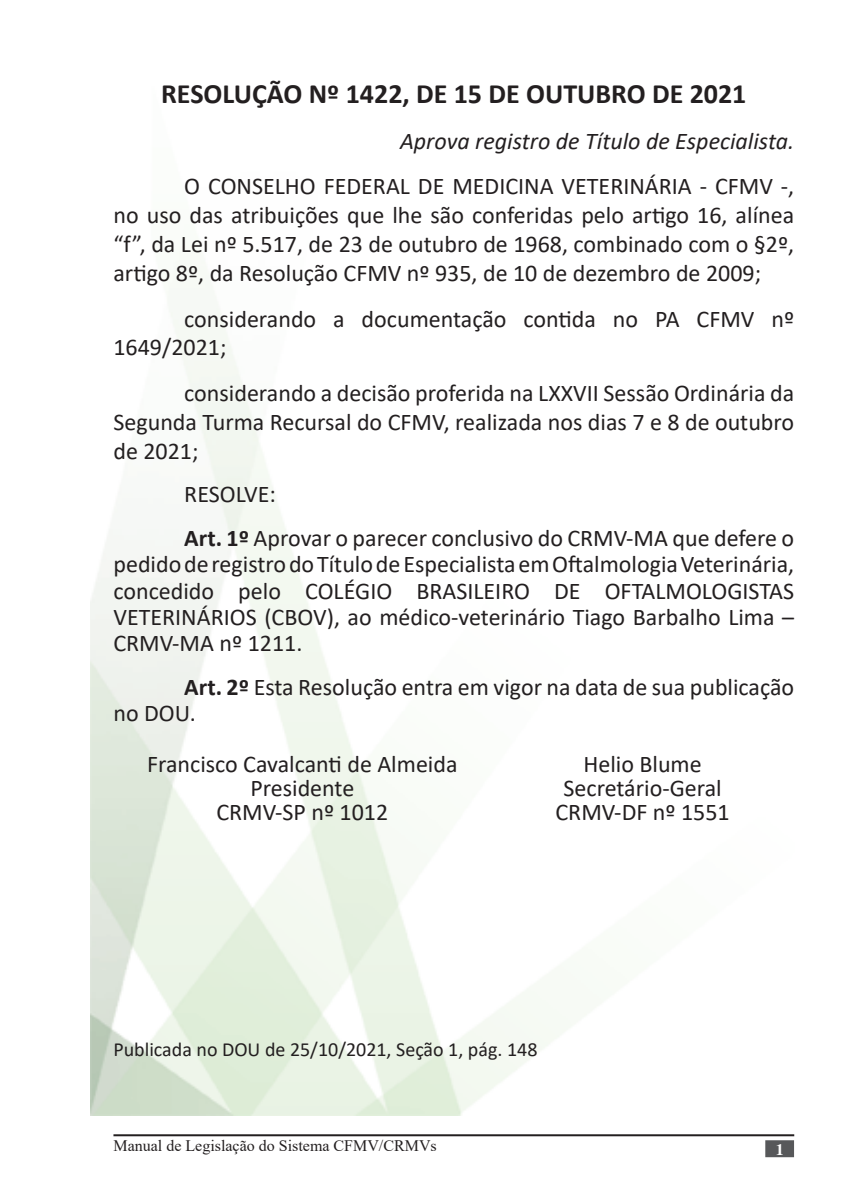
<style>
.page{position:relative;width:851px;height:1191px;background:#fff}
.page>*{position:absolute;margin:0;border:0;box-sizing:border-box;transform-origin:0 0}
.Texto_de_nota_de_rod{font:700 28px "Calibri";color:#231f20}
.Corpo_de_texto{font:24px/28.8px "Calibri";color:#231f20;text-align:justify}
.Texto_de_nota_de_rod-2{font:italic 24px "Calibri";color:#231f20}
.t1{font:20px "Calibri";color:#231f20}
.t2{font:16px "Times New Roman";color:#231f20}
.Apresentação{font:700 16px "Times";color:#fff}
.s1{font-weight:700}
</style>
<div class="page">
<hr style="left:113px;top:1134px;width:681px;height:2px;background:#231f20">
<div style="left:765px;top:1140px;width:28px;height:17px;background:#57585a;border:2px solid #57585a"></div>
<p class="Texto_de_nota_de_rod" style="left:161px;top:74px;width:586px">RESOLUÇÃO Nº 1422, DE 15 DE OUTUBRO DE 2021</p>
<p class="Texto_de_nota_de_rod-2" style="left:400px;top:124px;width:395px">Aprova registro de Título de Especialista.</p>
<p class="Corpo_de_texto" style="left:113px;top:171px;width:682px;text-indent:71px">O CONSELHO FEDERAL DE MEDICINA VETERINÁRIA - CFMV -, no uso das atribuições que lhe são conferidas pelo artigo 16, alínea “f”, da Lei nº 5.517, de 23 de outubro de 1968, combinado com o §2º, artigo 8º, da Resolução CFMV nº 935, de 10 de dezembro de 2009;</p>
<p class="Corpo_de_texto" style="left:113px;top:303px;width:682px;text-indent:71px">considerando a documentação contida no PA CFMV nº<br>1649/2021;</p>
<p class="Corpo_de_texto" style="left:113px;top:378px;width:682px;text-indent:71px">considerando a decisão proferida na LXXVII Sessão Ordinária da Segunda Turma Recursal do CFMV, realizada nos dias 7 e 8 de outubro de 2021;</p>
<p class="Corpo_de_texto" style="left:184px;top:479px;width:93px">RESOLVE:</p>
<p class="Corpo_de_texto" style="left:113px;top:524px;width:682px;line-height:26.4px;text-indent:71px"><span class="s1">Art. 1º</span> Aprovar o parecer conclusivo do CRMV-MA que defere o pedido de registro do Título de Especialista em Oftalmologia Veterinária, concedido pelo COLÉGIO BRASILEIRO DE OFTALMOLOGISTAS VETERINÁRIOS (CBOV), ao médico-veterinário Tiago Barbalho Lima – CRMV-MA nº 1211.</p>
<p class="Corpo_de_texto" style="left:113px;top:673px;width:682px;line-height:26.4px;text-indent:71px"><span class="s1">Art. 2º</span> Esta Resolução entra em vigor na data de sua publicação no DOU.</p>
<p class="Corpo_de_texto" style="left:147px;top:749px;width:312px">Francisco Cavalcanti de Almeida</p>
<p class="Corpo_de_texto" style="left:250px;top:773px;width:105px">Presidente</p>
<p class="Corpo_de_texto" style="left:216px;top:797px;width:173px">CRMV-SP nº 1012</p>
<p class="Corpo_de_texto" style="left:583px;top:749px;width:120px">Helio Blume</p>
<p class="Corpo_de_texto" style="left:563px;top:773px;width:160px">Secretário-Geral</p>
<p class="Corpo_de_texto" style="left:555px;top:797px;width:176px">CRMV-DF nº 1551</p>
<p class="t1" style="left:113px;top:1035px;width:425px">Publicada no DOU de 25/10/2021, Seção 1, pág. 148</p>
<p class="t2" style="left:113px;top:1134px;width:325px">Manual de Legislação do Sistema CFMV/CRMVs</p>
<p class="Apresentação" style="left:775px;top:1140px;width:9px">1</p>
</div>
